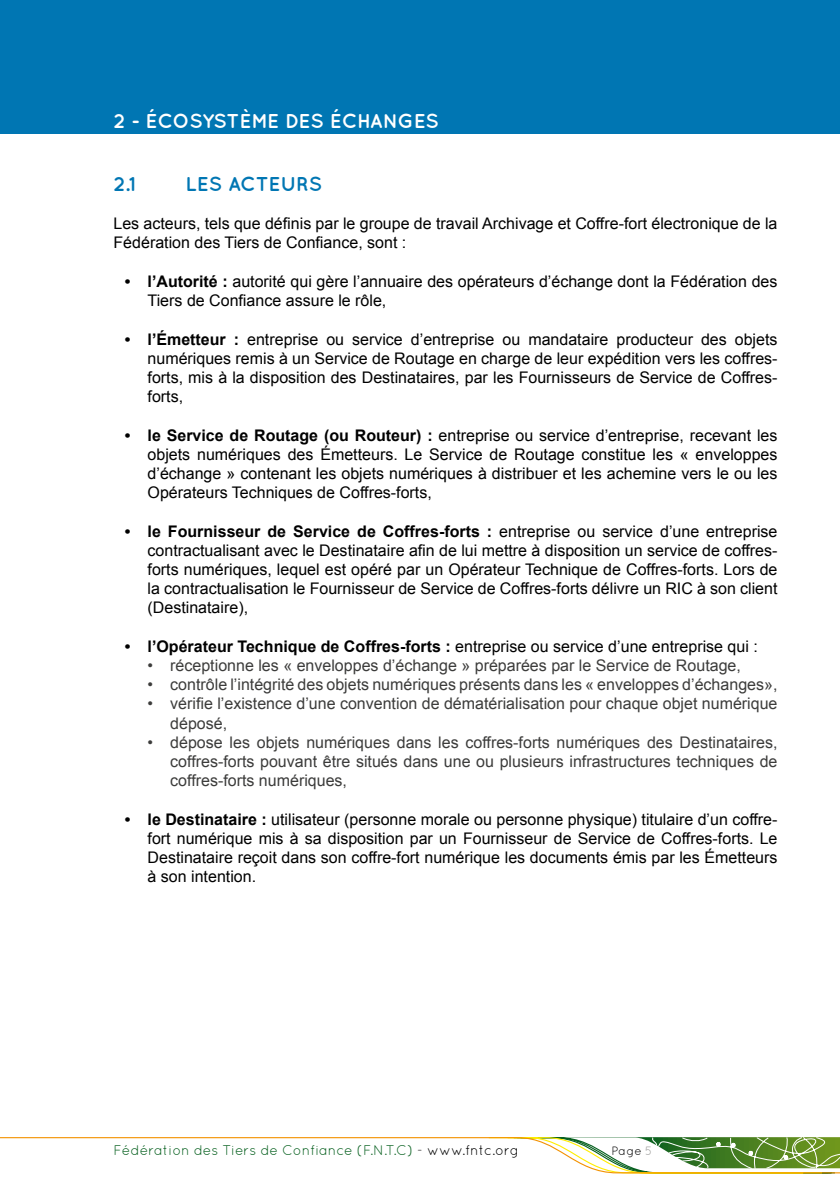
<style>
.page{position:relative;width:840px;height:1191px;background:#fff}
.page>*{position:absolute;margin:0;border:0;box-sizing:border-box;transform-origin:0 0}
.t1{font:700 20px "Quicksand";letter-spacing:-.005em;color:#fff}
.t2{font:700 20px "Quicksand";color:#0076b3}
.t3{font:16px/19.2px "Arial";color:#000;text-align:justify}
.t4{font:16px/19.2px "Arial";color:#3c3c3b}
.t5{font:14px "Quicksand";color:#07601f}
.t6{font:12px "Quicksand";color:#000}
.s1{font-weight:700}
.s2{color:#000}
.s3{color:#9d9d9c}
</style>
<div class="page">
<svg style="left:0;top:1137px;width:839px;height:37px"></svg>
<div style="left:0;top:0;width:839px;height:134px;background:#0076b3"></div>
<p class="t1" style="left:113px;top:109px;width:327px">2 - ÉCOSYSTÈME DES ÉCHANGES</p>
<p class="t2" style="left:113px;top:172px;width:24px">2.1</p>
<p class="t2" style="left:185px;top:172px;width:138px">LES ACTEURS</p>
<p class="t3" style="left:113px;top:214px;width:665px">Les acteurs, tels que définis par le groupe de travail Archivage et Coffre-fort électronique de la<br>Fédération des Tiers de Confiance, sont :</p>
<p class="t3" style="left:147px;top:272px;width:631px;text-indent:-23px"><span class="s1">• l’Autorité :</span> autorité qui gère l’annuaire des opérateurs d’échange dont la Fédération des<br>Tiers de Confiance assure le rôle,</p>
<p class="t3" style="left:147px;top:329px;width:631px;text-indent:-23px"><span class="s1">• l’Émetteur :</span> entreprise ou service d’entreprise ou mandataire producteur des objets numériques remis à un Service de Routage en charge de leur expédition vers les coffres&shy;forts, mis à la disposition des Destinataires, par les Fournisseurs de Service de Coffres&shy;forts,</p>
<p class="t3" style="left:147px;top:425px;width:631px;text-indent:-23px"><span class="s1">• le Service de Routage (ou Routeur) :</span> entreprise ou service d’entreprise, recevant les objets numériques des Émetteurs. Le Service de Routage constitue les « enveloppes d’échange » contenant les objets numériques à distribuer et les achemine vers le ou les Opérateurs Techniques de Coffres-forts,</p>
<p class="t3" style="left:147px;top:521px;width:631px;text-indent:-23px"><span class="s1">• le Fournisseur de Service de Coffres-forts :</span> entreprise ou service d’une entreprise contractualisant avec le Destinataire afin de lui mettre à disposition un service de coffres&shy;forts numériques, lequel est opéré par un Opérateur Technique de Coffres-forts. Lors de la contractualisation le Fournisseur de Service de Coffres-forts délivre un RIC à son client (Destinataire),</p>
<p class="t3" style="left:125px;top:637px;width:634px"><span class="s1">• l’Opérateur Technique de Coffres-forts :</span> entreprise ou service d’une entreprise qui :</p>
<p class="t4" style="left:147px;top:656px;width:594px">• réceptionne les « enveloppes d’échange » préparées par le Service de Routage,</p>
<p class="t4" style="left:147px;top:675px;width:631px">• contrôle l’intégrité des objets numériques présents dans les « enveloppes d’échanges»,</p>
<p class="t4" style="left:170px;top:694px;width:608px;text-indent:-23px">• vérifie l’existence d’une convention de dématérialisation pour chaque objet numérique déposé,</p>
<p class="t4" style="left:170px;top:733px;width:608px;text-align:justify;text-indent:-23px">• dépose les objets numériques dans les coffres-forts numériques des Destinataires, coffres-forts pouvant être situés dans une ou plusieurs infrastructures techniques de coffres-forts numériques,</p>
<p class="t3" style="left:147px;top:809px;width:631px;text-indent:-23px"><span class="s1">• le Destinataire :</span> utilisateur (personne morale ou personne physique) titulaire d’un coffre&shy;fort numérique mis à sa disposition par un Fournisseur de Service de Coffres-forts. Le Destinataire reçoit dans son coffre-fort numérique les documents émis par les Émetteurs à son intention.</p>
<p class="t5" style="left:113px;top:1142px;width:407px">Fédération des Tiers de Confiance (F.N.T.C) <span class="s2">- www.fntc.org</span></p>
<p class="t6" style="left:611px;top:1144px;width:42px">Page <span class="s3">5</span></p>
</div>
